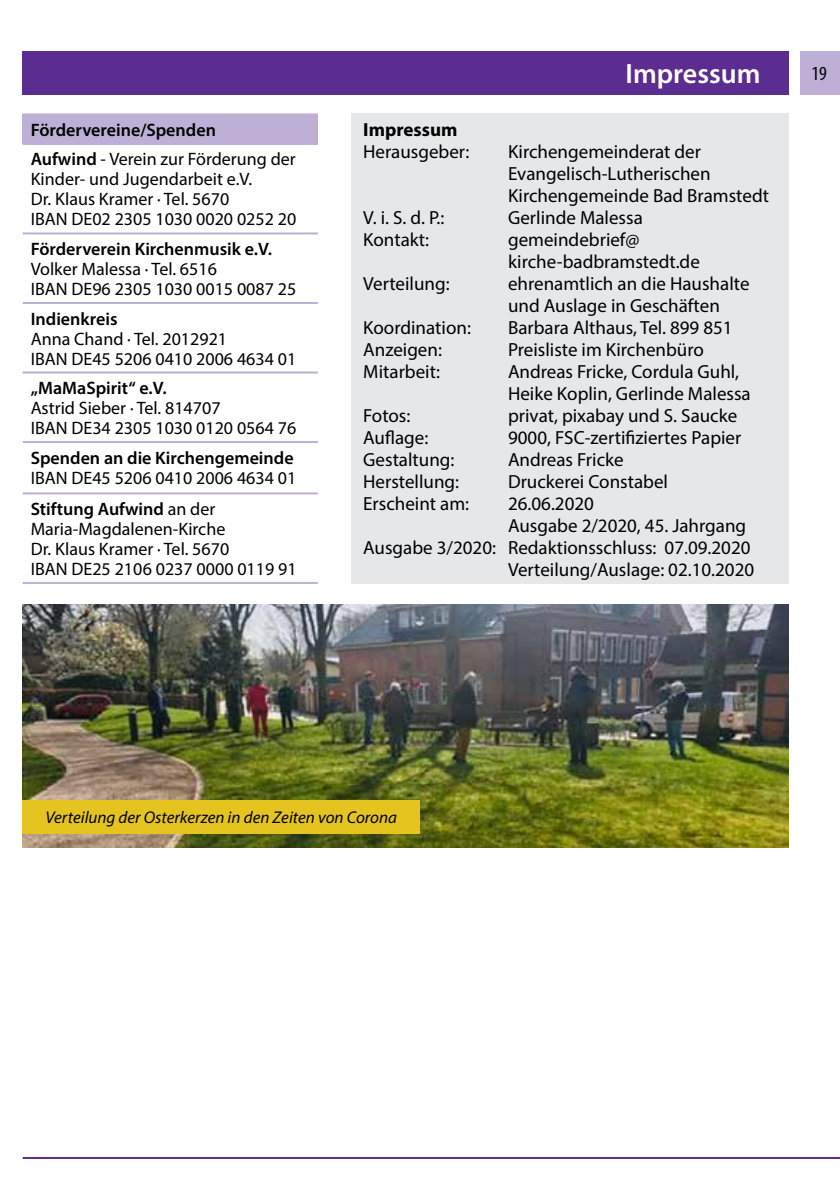
<style>
.page{position:relative;width:840px;height:1191px;background:#fff}
.page>*{position:absolute;margin:0;border:0;box-sizing:border-box;transform-origin:0 0}
.t1{font:600 28px "Myriad Pro";color:#fff}
.t2{font:condensed 20px "Myriad Pro";color:#000}
.t3{font:19px/22px "Myriad Pro";color:#000}
.t4{font:700 19px "Myriad Pro";color:#000}
.t5{font:18px/20px "Myriad Pro";color:#000}
.t6{font:600 18px/29.6px "Myriad Pro";color:#000}
.t7{font:italic 17px "Myriad Pro";color:#000}
.s1{font-weight:400}
.s2{font-weight:600}
</style>
<div class="page">
<div style="left:799px;top:51px;width:40px;height:43px;background:#beafd6"></div>
<div style="left:23px;top:51px;width:765px;height:43px;background:#5c2d91"></div>
<hr style="left:23px;top:1157px;width:816px;height:2px;background:#5c2d91">
<div style="left:23px;top:114px;width:294px;height:30px;background:#beafd6"></div>
<hr style="left:23px;top:113px;width:294px;height:2px;background:#beafd6">
<hr style="left:23px;top:143px;width:294px;height:2px;background:#beafd6">
<hr style="left:23px;top:232px;width:294px;height:2px;background:#beafd6">
<hr style="left:23px;top:302px;width:294px;height:2px;background:#beafd6">
<hr style="left:23px;top:371px;width:294px;height:2px;background:#beafd6">
<hr style="left:23px;top:441px;width:294px;height:2px;background:#beafd6">
<hr style="left:23px;top:492px;width:294px;height:2px;background:#beafd6">
<hr style="left:23px;top:582px;width:294px;height:2px;background:#beafd6">
<div style="left:351px;top:113px;width:437px;height:471px;background:#e6e7e8"></div>
<img style="left:23px;top:604px;width:765px;height:243px">
<div style="left:23px;top:800px;width:397px;height:33px;background:#e5c420"></div>
<p class="t6" style="left:31px;top:115px;width:266px">Fördervereine/Spenden<br>Aufwind <span class="s1">- Verein zur Förderung der</span></p>
<p class="t5" style="left:31px;top:169px;width:267px">Kinder- und Jugendarbeit e.V.<br>Dr. Klaus Kramer · Tel. 5670<br>IBAN DE02 2305 1030 0020 0252 20</p>
<p class="t6" style="left:31px;top:234px;width:243px">Förderverein Kirchenmusik e.V.</p>
<p class="t5" style="left:31px;top:259px;width:267px">Volker Malessa · Tel. 6516<br>IBAN DE96 2305 1030 0015 0087 25</p>
<p class="t6" style="left:31px;top:303px;width:88px">Indienkreis</p>
<p class="t5" style="left:31px;top:328px;width:267px">Anna Chand · Tel. 2012921<br>IBAN DE45 5206 0410 2006 4634 01</p>
<p class="t6" style="left:31px;top:373px;width:137px">„MaMaSpirit“ e.V.</p>
<p class="t5" style="left:31px;top:398px;width:267px">Astrid Sieber · Tel. 814707<br>IBAN DE34 2305 1030 0120 0564 76</p>
<p class="t6" style="left:31px;top:442px;width:264px">Spenden an die Kirchengemeinde</p>
<p class="t5" style="left:31px;top:461px;width:267px;line-height:31.4px">IBAN DE45 5206 0410 2006 4634 01<br><span class="s2">Stiftung Aufwind</span> an der</p>
<p class="t5" style="left:31px;top:518px;width:267px">Maria-Magdalenen-Kirche<br>Dr. Klaus Kramer · Tel. 5670<br>IBAN DE25 2106 0237 0000 0119 91</p>
<h1 class="t1" style="left:625px;top:56px;width:136px">Impressum</h1>
<p class="t2" style="left:811px;top:62px;width:17px">19</p>
<p class="t4" style="left:363px;top:117px;width:96px">Impressum</p>
<p class="t3" style="left:363px;top:140px;width:107px">Herausgeber:</p>
<p class="t3" style="left:507px;top:140px;width:262px">Kirchengemeinderat der<br>Evangelisch-Lutherischen<br>Kirchengemeinde Bad Bramstedt</p>
<p class="t3" style="left:363px;top:206px;width:83px">V. i. S. d. P.:</p>
<p class="t3" style="left:507px;top:206px;width:136px">Gerlinde Malessa</p>
<p class="t3" style="left:363px;top:228px;width:67px">Kontakt:</p>
<p class="t3" style="left:507px;top:228px;width:193px">gemeindebrief@ kirche-badbramstedt.de</p>
<p class="t3" style="left:363px;top:272px;width:88px">Verteilung:</p>
<p class="t3" style="left:507px;top:272px;width:243px">ehrenamtlich an die Haushalte und Auslage in Geschäften</p>
<p class="t3" style="left:363px;top:316px;width:109px">Koordination:</p>
<p class="t3" style="left:507px;top:316px;width:226px">Barbara Althaus, Tel. 899 851</p>
<p class="t3" style="left:363px;top:338px;width:80px">Anzeigen:</p>
<p class="t3" style="left:507px;top:338px;width:197px">Preisliste im Kirchenbüro</p>
<p class="t3" style="left:363px;top:360px;width:78px">Mitarbeit:</p>
<p class="t3" style="left:507px;top:360px;width:244px">Andreas Fricke, Cordula Guhl,<br>Heike Koplin, Gerlinde Malessa</p>
<p class="t3" style="left:363px;top:404px;width:49px">Fotos:</p>
<p class="t3" style="left:507px;top:404px;width:230px">privat, pixabay und S. Saucke</p>
<p class="t3" style="left:363px;top:426px;width:67px">Auflage:</p>
<p class="t3" style="left:507px;top:426px;width:235px">9000, FSC-zertifiziertes Papier</p>
<p class="t3" style="left:363px;top:448px;width:93px">Gestaltung:</p>
<p class="t3" style="left:507px;top:448px;width:117px">Andreas Fricke</p>
<p class="t3" style="left:363px;top:470px;width:97px">Herstellung:</p>
<p class="t3" style="left:507px;top:470px;width:161px">Druckerei Constabel</p>
<p class="t3" style="left:363px;top:492px;width:107px">Erscheint am:</p>
<p class="t3" style="left:507px;top:492px;width:87px">26.06.2020</p>
<p class="t3" style="left:507px;top:514px;width:239px">Ausgabe 2/2020, 45. Jahrgang</p>
<p class="t3" style="left:363px;top:536px;width:388px">Ausgabe 3/2020: Redaktionsschluss: 07.09.2020</p>
<p class="t3" style="left:507px;top:558px;width:247px">Verteilung/Auslage: 02.10.2020</p>
<p class="t7" style="left:46px;top:807px;width:353px">Verteilung der Osterkerzen in den Zeiten von Corona</p>
</div>
